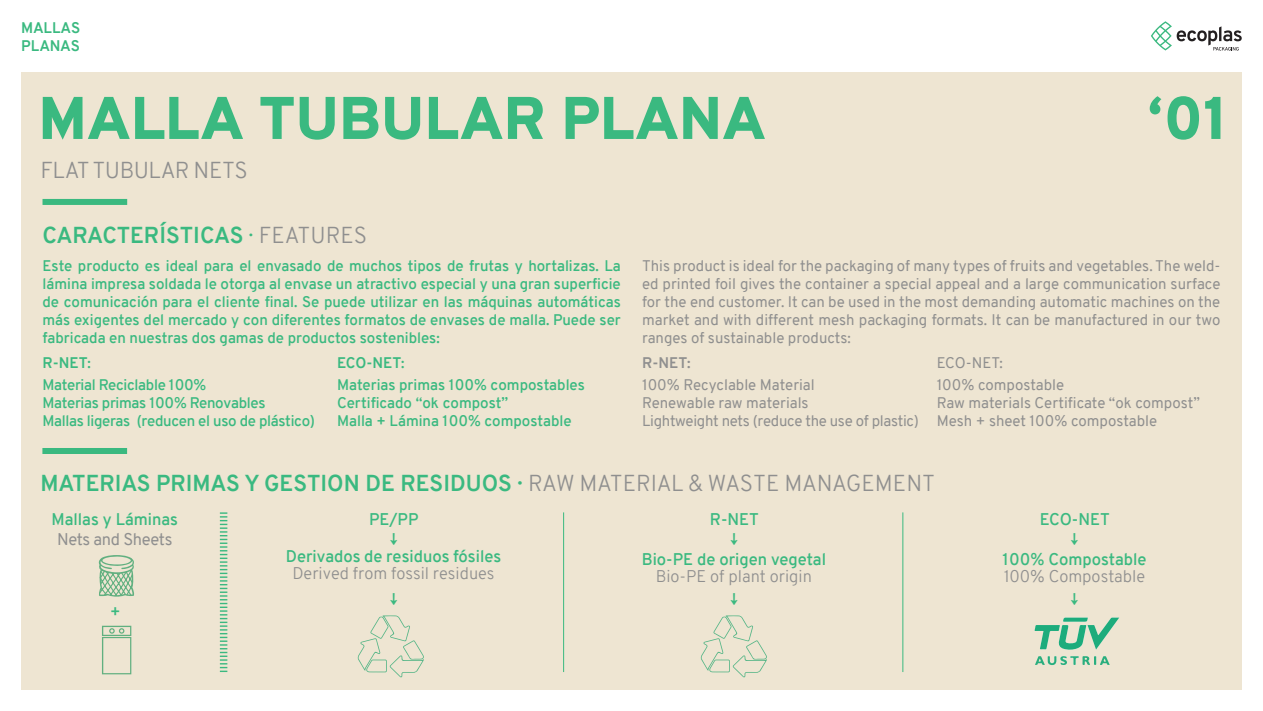
<style>
.page{position:relative;width:1263px;height:711px;background:#fff}
.page>*{position:absolute;margin:0;border:0;box-sizing:border-box;transform-origin:0 0}
.t1{font:900 60px "Overpass";color:#3ab980}
.t2{font:700 22.5px "Overpass";color:#3ab980}
.t3{font:300 22.5px "Overpass";letter-spacing:-.02em;color:#8f8f8f}
.t4{font:600 16.5px "Overpass";color:#3ab980}
.t5{font:300 16.5px "Overpass";color:#8f8f8f}
.t6{font:16.5px "Overpass";letter-spacing:-.02em;color:#8f8f8f}
.t7{font:15px/18px "Overpass";color:#8f8f8f;text-align:justify}
.t8{font:600 15px/18px "Overpass";color:#3ab980;text-align:justify}
.t9{font:600 15px "Overpass";letter-spacing:-.02em;color:#3ab980}
.t10{font:15px "Overpass";letter-spacing:-.02em;color:#8f8f8f}
.t11{font:700 15px/18px "Overpass";letter-spacing:-.005em;color:#3ab980}
.t12{font:700 15px "Overpass";color:#8f8f8f}
.s1{font-weight:300}
.s2{font-weight:300;color:#8f8f8f}
.s3{font-weight:600}
</style>
<div class="page">
<svg style="left:1151px;top:21px;width:91px;height:30px"></svg>
<div style="left:21px;top:72px;width:1221px;height:617px;background:#eee5d2"></div>
<div style="left:42px;top:447px;width:85px;height:6px;background:#3ab980"></div>
<svg style="left:358px;top:615px;width:66px;height:62px"></svg>
<svg style="left:701px;top:615px;width:66px;height:62px"></svg>
<svg style="left:1034px;top:617px;width:85px;height:32px"></svg>
<svg style="left:1035px;top:656px;width:75px;height:9px"></svg>
<div style="left:43px;top:199px;width:84px;height:6px;background:#3ab980"></div>
<hr style="left:563px;top:512px;width:1px;height:159px;background:#3ab980">
<svg style="left:220px;top:512px;width:7px;height:159px"></svg>
<hr style="left:902px;top:512px;width:1px;height:159px;background:#3ab980">
<svg style="left:98px;top:555px;width:36px;height:41px"></svg>
<svg style="left:102px;top:625px;width:29px;height:48px"></svg>
<p class="t11" style="left:21px;top:18px;width:60px">MALLAS<br>PLANAS</p>
<p class="t1" style="left:38px;top:75px;width:729px">MALLA TUBULAR PLANA</p>
<p class="t1" style="left:1147px;top:75px;width:82px">‘01</p>
<p class="t3" style="left:40px;top:154px;width:209px">FLAT TUBULAR NETS</p>
<p class="t2" style="left:43px;top:219px;width:326px">CARACTERÍSTICAS <span class="s1">·</span> <span class="s2">FEATURES</span></p>
<p class="t8" style="left:43px;top:256px;width:580px">Este producto es ideal para el envasado de muchos tipos de frutas y hortalizas. La lámina impresa soldada le otorga al envase un atractivo especial y una gran superficie de comunicación para el cliente final. Se puede utilizar en las máquinas automáticas más exigentes del mercado y con diferentes formatos de envases de malla. Puede ser fabricada en nuestras dos gamas de productos sostenibles:</p>
<p class="t11" style="left:42px;top:353px;width:50px">R-NET<span class="s3">:</span></p>
<p class="t9" style="left:42px;top:374px;width:165px">Material Reciclable 100%</p>
<p class="t9" style="left:42px;top:392px;width:225px">Materias primas 100% Renovables</p>
<p class="t9" style="left:42px;top:410px;width:274px">Mallas ligeras (reducen el uso de plástico)</p>
<p class="t11" style="left:337px;top:353px;width:69px">ECO-NET<span class="s3">:</span></p>
<p class="t8" style="left:337px;top:376px;width:249px">Materias primas 100% compostables</p>
<p class="t8" style="left:337px;top:394px;width:173px">Certificado “ok compost”</p>
<p class="t8" style="left:337px;top:412px;width:236px">Malla + Lámina 100% compostable</p>
<p class="t7" style="left:642px;top:256px;width:580px">This product is ideal for the packaging of many types of fruits and vegetables. The weld&shy;ed printed foil gives the container a special appeal and a large communication surface for the end customer. It can be used in the most demanding automatic machines on the market and with different mesh packaging formats. It can be manufactured in our two ranges of sustainable products:</p>
<p class="t12" style="left:642px;top:352px;width:50px">R-NET:</p>
<p class="t7" style="left:642px;top:376px;width:174px">100% Recyclable Material</p>
<p class="t7" style="left:642px;top:394px;width:168px">Renewable raw materials</p>
<p class="t10" style="left:642px;top:410px;width:278px">Lightweight nets (reduce the use of plastic)</p>
<p class="t7" style="left:937px;top:353px;width:68px">ECO-NET:</p>
<p class="t7" style="left:937px;top:376px;width:129px">100% compostable</p>
<p class="t7" style="left:937px;top:394px;width:265px">Raw materials Certificate “ok compost”</p>
<p class="t7" style="left:937px;top:412px;width:222px">Mesh + sheet 100% compostable</p>
<p class="t2" style="left:41px;top:467px;width:896px">MATERIAS PRIMAS Y GESTION DE RESIDUOS · <span class="s2">RAW MATERIAL &amp; WASTE MANAGEMENT</span></p>
<p class="t4" style="left:52px;top:507px;width:128px">Mallas y Láminas</p>
<p class="t4" style="left:369px;top:507px;width:51px">PE/PP</p>
<p class="t6" style="left:57px;top:527px;width:117px">Nets and Sheets</p>
<p class="t4" style="left:390px;top:527px;width:10px">↓</p>
<p class="t4" style="left:710px;top:507px;width:51px">R-NET</p>
<p class="t4" style="left:730px;top:527px;width:10px">↓</p>
<p class="t4" style="left:1040px;top:507px;width:72px">ECO-NET</p>
<p class="t4" style="left:1070px;top:527px;width:10px">↓</p>
<p class="t4" style="left:286px;top:544px;width:217px">Derivados de residuos fósiles</p>
<p class="t5" style="left:292px;top:561px;width:204px">Derived from fossil residues</p>
<p class="t4" style="left:642px;top:547px;width:186px">Bio-PE de origen vegetal</p>
<p class="t5" style="left:656px;top:564px;width:158px">Bio-PE of plant origin</p>
<p class="t4" style="left:1002px;top:547px;width:146px">100% Compostable</p>
<p class="t5" style="left:1004px;top:564px;width:143px">100% Compostable</p>
<p class="t4" style="left:390px;top:586px;width:10px">↓</p>
<p class="t4" style="left:730px;top:586px;width:10px">↓</p>
<p class="t4" style="left:1070px;top:586px;width:10px">↓</p>
<p class="t4" style="left:110px;top:599px;width:12px">+</p>
</div>
